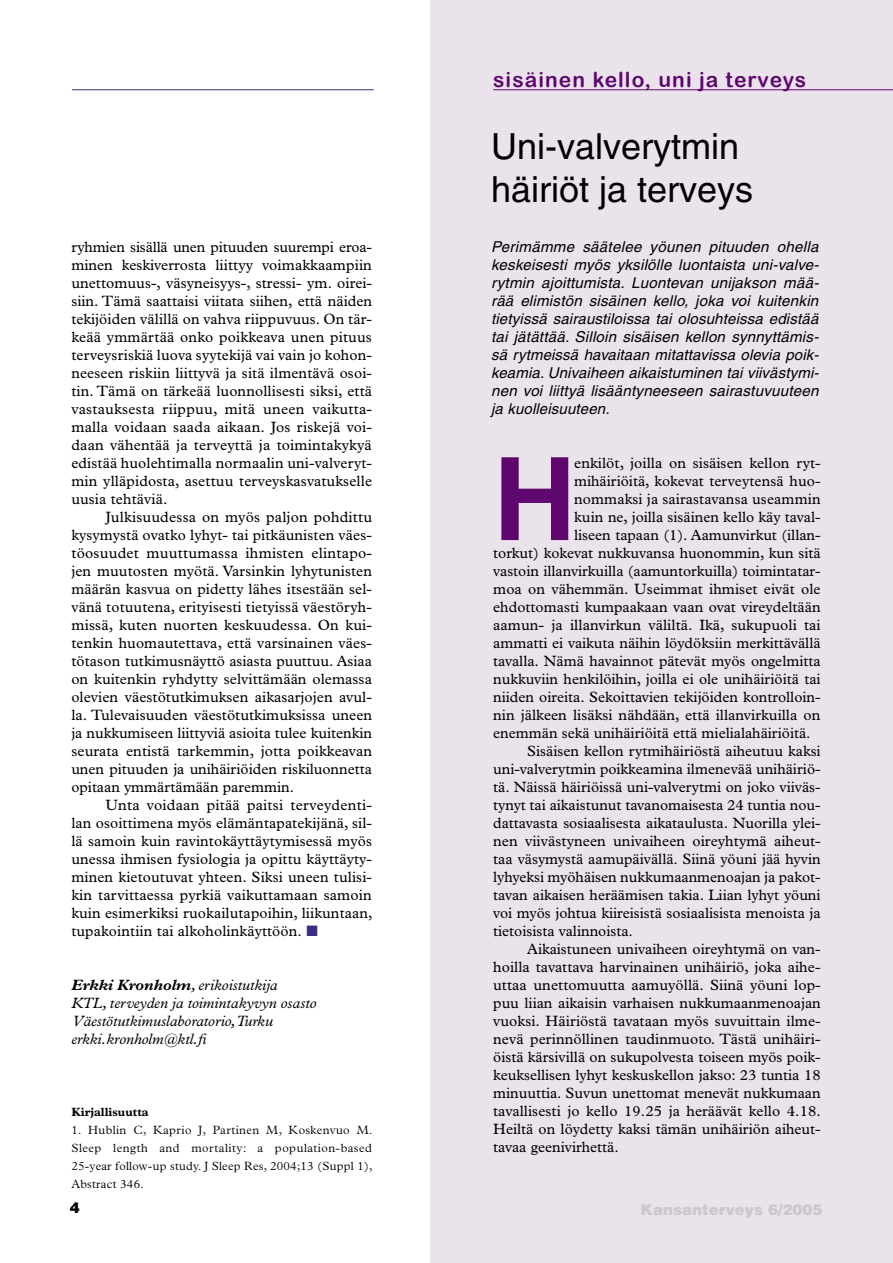
<style>
.page{position:relative;width:893px;height:1263px;background:#fff}
.page>*{position:absolute;margin:0;border:0;box-sizing:border-box;transform-origin:0 0}
.t1{font:700 115.35px "Helvetica";color:#5e076f}
.t2{font:36px/43.2px "Helvetica";color:#000}
.t3{font:21px "Arial Rounded MT Bold";letter-spacing:.05em;color:#5e076f}
.t4{font:15px/18px "Plantin";color:#000;text-align:justify}
.t5{font:italic 15px/18px "Helvetica";letter-spacing:.015em;color:#000;text-align:justify}
.t6{font:italic 15px/18px "Plantin";color:#000}
.t7{font:900 15px "Helvetica";color:#c9c8cd}
.t8{font:900 15px "Helvetica";color:#000}
.t9{font:300 12px/18px "Plantin";letter-spacing:.02em;color:#000;text-align:justify}
.t10{font:700 12px "Plantin";color:#000}
.s1{color:#392c81}
.s2{font-weight:700}
</style>
<div class="page">
<div style="left:431px;top:0;width:462px;height:1263px;background:#ebe3ec"></div>
<hr style="left:493px;top:89px;width:400px;height:1px;background:#5e076f">
<hr style="left:72px;top:89px;width:302px;height:1px;background:#392c81">
<p class="t4" style="left:71px;top:238px;width:302px">ryhmien sisällä unen pituuden suurempi eroa&shy;minen keskiverrosta liittyy voimakkaampiin unettomuus-, väsyneisyys-, stressi- ym. oirei&shy;siin. Tämä saattaisi viitata siihen, että näiden tekijöiden välillä on vahva riippuvuus. On tär&shy;keää ymmärtää onko poikkeava unen pituus terveysriskiä luova syytekijä vai vain jo kohon&shy;neeseen riskiin liittyvä ja sitä ilmentävä osoi&shy;tin. Tämä on tärkeää luonnollisesti siksi, että vastauksesta riippuu, mitä uneen vaikutta&shy;malla voidaan saada aikaan. Jos riskejä voi&shy;daan vähentää ja terveyttä ja toimintakykyä edistää huolehtimalla normaalin uni-valveryt&shy;min ylläpidosta, asettuu terveyskasvatukselle uusia tehtäviä.</p>
<p class="t4" style="left:71px;top:508px;width:302px;text-indent:34px">Julkisuudessa on myös paljon pohdittu kysymystä ovatko lyhyt- tai pitkäunisten väes&shy;töosuudet muuttumassa ihmisten elintapo&shy;jen muutosten myötä. Varsinkin lyhytunisten määrän kasvua on pidetty lähes itsestään sel&shy;vänä totuutena, erityisesti tietyissä väestöryh&shy;missä, kuten nuorten keskuudessa. On kui&shy;tenkin huomautettava, että varsinainen väes&shy;tötason tutkimusnäyttö asiasta puuttuu. Asiaa on kuitenkin ryhdytty selvittämään olemassa olevien väestötutkimuksen aikasarjojen avul&shy;la. Tulevaisuuden väestötutkimuksissa uneen ja nukkumiseen liittyviä asioita tulee kuitenkin seurata entistä tarkemmin, jotta poikkeavan unen pituuden ja unihäiriöiden riskiluonnetta opitaan ymmärtämään paremmin.</p>
<p class="t4" style="left:71px;top:796px;width:303px;text-indent:34px">Unta voidaan pitää paitsi terveydenti&shy;lan osoittimena myös elämäntapatekijänä, sil&shy;lä samoin kuin ravintokäyttäytymisessä myös unessa ihmisen fysiologia ja opittu käyttäyty&shy;minen kietoutuvat yhteen. Siksi uneen tulisi&shy;kin tarvittaessa pyrkiä vaikuttamaan samoin kuin esimerkiksi ruokailutapoihin, liikuntaan, tupakointiin tai alkoholinkäyttöön. <span class="s1">■</span></p>
<p class="t6" style="left:71px;top:976px;width:247px"><span class="s2">Erkki Kronholm</span>, erikoistutkija KTL, terveyden ja toimintakyvyn osasto Väestötutkimuslaboratorio, Turku erkki.kronholm@ktl.fi</p>
<p class="t10" style="left:71px;top:1105px;width:79px">Kirjallisuutta</p>
<p class="t9" style="left:71px;top:1121px;width:303px">1. Hublin C, Kaprio J, Partinen M, Koskenvuo M.<br>Sleep length and mortality: a population-based 25-year follow-up study. J Sleep Res, 2004;13 (Suppl 1), Abstract 346.</p>
<p class="t8" style="left:70px;top:1198px;width:12px">4</p>
<h3 class="t3" style="left:493px;top:67px;width:315px">sisäinen kello, uni ja terveys</h3>
<h2 class="t2" style="left:491px;top:125px;width:264px">Uni-valverytmin häiriöt ja terveys</h2>
<p class="t5" style="left:491px;top:238px;width:329px">Perimämme säätelee yöunen pituuden ohella keskeisesti myös yksilölle luontaista uni-valve&shy;rytmin ajoittumista. Luontevan unijakson mää&shy;rää elimistön sisäinen kello, joka voi kuitenkin tietyissä sairaustiloissa tai olosuhteissa edistää tai jätättää. Silloin sisäisen kellon synnyttämis&shy;sä rytmeissä havaitaan mitattavissa olevia poik&shy;keamia. Univaiheen aikaistuminen tai viivästymi&shy;nen voi liittyä lisääntyneeseen sairastuvuuteen ja kuolleisuuteen.</p>
<h1 class="t1" style="left:493px;top:429px;width:85px">H</h1>
<p class="t4" style="left:574px;top:454px;width:248px">enkilöt, joilla on sisäisen kellon ryt-</p>
<p class="t4" style="left:574px;top:472px;width:248px">mihäiriöitä, kokevat terveytensä huo-</p>
<p class="t4" style="left:574px;top:490px;width:248px">nommaksi ja sairastavansa useammin</p>
<p class="t4" style="left:574px;top:508px;width:248px">kuin ne, joilla sisäinen kello käy taval-</p>
<p class="t4" style="left:574px;top:526px;width:248px">liseen tapaan (1). Aamunvirkut (illan-</p>
<p class="t4" style="left:493px;top:544px;width:329px">torkut) kokevat nukkuvansa huonommin, kun sitä</p>
<p class="t4" style="left:493px;top:562px;width:329px">vastoin illanvirkuilla (aamuntorkuilla) toimintatar-</p>
<p class="t4" style="left:493px;top:580px;width:329px">moa on vähemmän. Useimmat ihmiset eivät ole</p>
<p class="t4" style="left:493px;top:598px;width:329px">ehdottomasti kumpaakaan vaan ovat vireydeltään</p>
<p class="t4" style="left:493px;top:616px;width:329px">aamun- ja illanvirkun väliltä. Ikä, sukupuoli tai</p>
<p class="t4" style="left:493px;top:634px;width:329px">ammatti ei vaikuta näihin löydöksiin merkittävällä</p>
<p class="t4" style="left:493px;top:652px;width:329px">tavalla. Nämä havainnot pätevät myös ongelmitta</p>
<p class="t4" style="left:493px;top:670px;width:329px">nukkuviin henkilöihin, joilla ei ole unihäiriöitä tai</p>
<p class="t4" style="left:493px;top:688px;width:329px">niiden oireita. Sekoittavien tekijöiden kontrolloin-</p>
<p class="t4" style="left:493px;top:706px;width:329px">nin jälkeen lisäksi nähdään, että illanvirkuilla on</p>
<p class="t4" style="left:493px;top:724px;width:319px">enemmän sekä unihäiriöitä että mielialahäiriöitä.</p>
<p class="t4" style="left:527px;top:742px;width:295px">Sisäisen kellon rytmihäiriöstä aiheutuu kaksi</p>
<p class="t4" style="left:493px;top:760px;width:329px">uni-valverytmin poikkeamina ilmenevää unihäiriö-</p>
<p class="t4" style="left:493px;top:778px;width:329px">tä. Näissä häiriöissä uni-valverytmi on joko viiväs-</p>
<p class="t4" style="left:493px;top:796px;width:329px">tynyt tai aikaistunut tavanomaisesta 24 tuntia nou-</p>
<p class="t4" style="left:493px;top:814px;width:329px">dattavasta sosiaalisesta aikataulusta. Nuorilla ylei-</p>
<p class="t4" style="left:493px;top:832px;width:329px">nen viivästyneen univaiheen oireyhtymä aiheut-</p>
<p class="t4" style="left:493px;top:850px;width:329px">taa väsymystä aamupäivällä. Siinä yöuni jää hyvin</p>
<p class="t4" style="left:493px;top:868px;width:329px">lyhyeksi myöhäisen nukkumaanmenoajan ja pakot-</p>
<p class="t4" style="left:493px;top:886px;width:329px">tavan aikaisen heräämisen takia. Liian lyhyt yöuni</p>
<p class="t4" style="left:493px;top:904px;width:329px">voi myös johtua kiireisistä sosiaalisista menoista ja</p>
<p class="t4" style="left:493px;top:922px;width:141px">tietoisista valinnoista.</p>
<p class="t4" style="left:527px;top:940px;width:295px">Aikaistuneen univaiheen oireyhtymä on van-</p>
<p class="t4" style="left:493px;top:958px;width:329px">hoilla tavattava harvinainen unihäiriö, joka aihe-</p>
<p class="t4" style="left:493px;top:976px;width:329px">uttaa unettomuutta aamuyöllä. Siinä yöuni lop-</p>
<p class="t4" style="left:493px;top:994px;width:329px">puu liian aikaisin varhaisen nukkumaanmenoajan</p>
<p class="t4" style="left:493px;top:1012px;width:329px">vuoksi. Häiriöstä tavataan myös suvuittain ilme-</p>
<p class="t4" style="left:493px;top:1030px;width:329px">nevä perinnöllinen taudinmuoto. Tästä unihäiri-</p>
<p class="t4" style="left:493px;top:1048px;width:329px">öistä kärsivillä on sukupolvesta toiseen myös poik-</p>
<p class="t4" style="left:493px;top:1066px;width:329px">keuksellisen lyhyt keskuskellon jakso: 23 tuntia 18</p>
<p class="t4" style="left:493px;top:1084px;width:329px">minuuttia. Suvun unettomat menevät nukkumaan</p>
<p class="t4" style="left:493px;top:1102px;width:329px">tavallisesti jo kello 19.25 ja heräävät kello 4.18.</p>
<p class="t4" style="left:493px;top:1120px;width:329px">Heiltä on löydetty kaksi tämän unihäiriön aiheut-</p>
<p class="t4" style="left:493px;top:1138px;width:127px">tavaa geenivirhettä.</p>
<p class="t7" style="left:640px;top:1200px;width:183px">Kansanterveys 6/2005</p>
</div>
